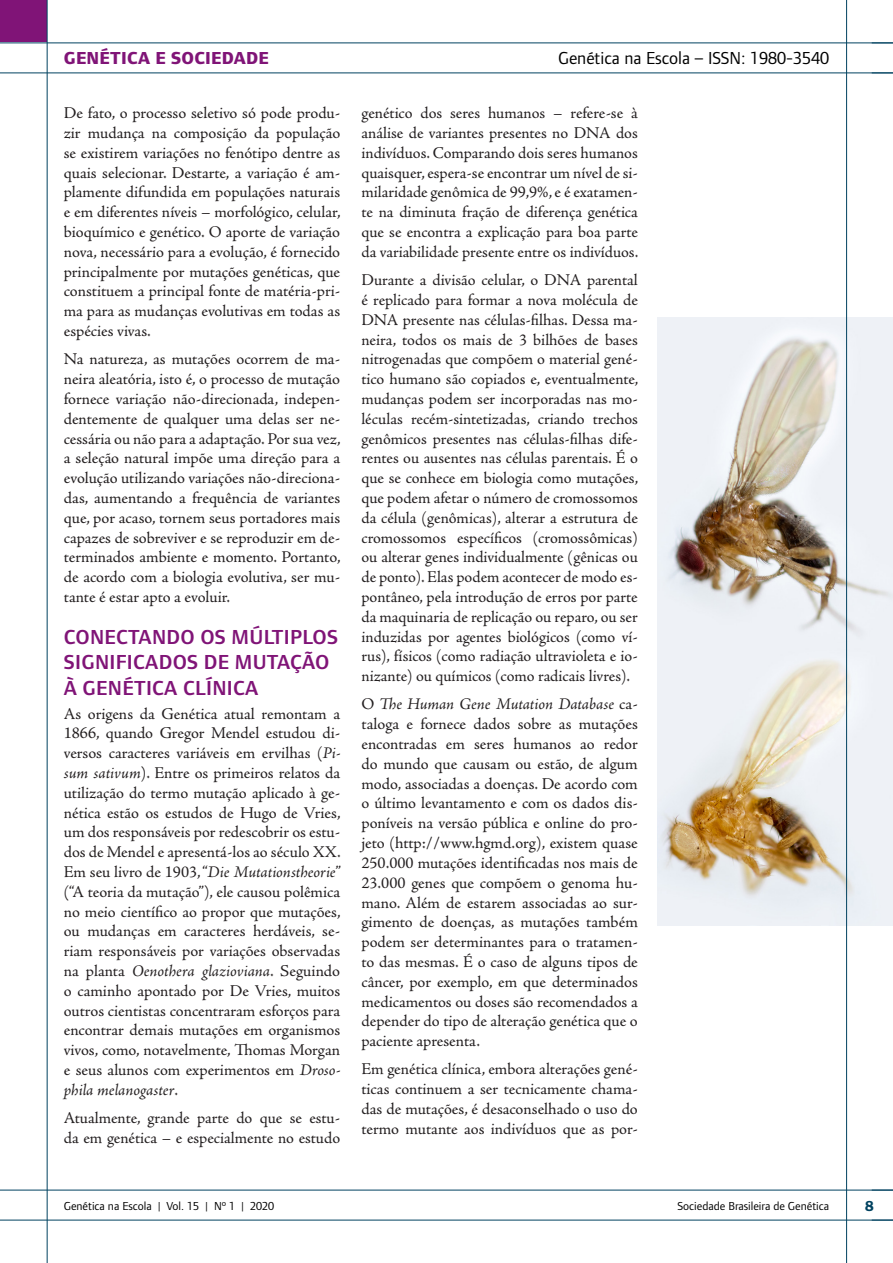
<style>
.page{position:relative;width:893px;height:1263px;background:#fff}
.page>*{position:absolute;margin:0;border:0;box-sizing:border-box;transform-origin:0 0}
.Subtítulo{font:600 21px/25.2px "Foundry Form Sans";letter-spacing:.015em;color:#801477}
.t1{font:18px "Foundry Form Sans";color:#000}
.t2{font:800 18px "Foundry Form Sans";letter-spacing:.015em;color:#801477}
.Texto{font:16.5px/19.8px "Adobe Jenson Pro";letter-spacing:-.005em;color:#231f20;text-align:justify}
.t3{font:800 15px "Foundry Form Sans";color:#014260}
.t4{font:12px "Foundry Form Sans";color:#000}
.s1{font-style:italic}
</style>
<div class="page">
<img style="left:658px;top:318px;width:235px;height:608px">
<div style="left:0;top:0;width:47px;height:42px;background:#801477"></div>
<hr style="left:47px;top:0;width:1px;height:1263px;background:#014260">
<hr style="left:846px;top:0;width:1px;height:1263px;background:#014260">
<hr style="left:0;top:1190px;width:893px;height:1px;background:#014260">
<hr style="left:0;top:1220px;width:893px;height:1px;background:#014260">
<hr style="left:0;top:43px;width:893px;height:1px;background:#014260">
<hr style="left:0;top:73px;width:893px;height:1px;background:#014260">
<p class="t2" style="left:64px;top:48px;width:207px">GENÉTICA E SOCIEDADE</p>
<p class="Texto" style="left:64px;top:103px;width:278px">De fato, o processo seletivo só pode produ&shy;zir mudança na composição da população se existirem variações no fenótipo dentre as quais selecionar. Destarte, a variação é am&shy;plamente difundida em populações naturais e em diferentes níveis – morfológico, celular, bioquímico e genético. O aporte de variação nova, necessário para a evolução, é fornecido principalmente por mutações genéticas, que constituem a principal fonte de matéria-pri&shy;ma para as mudanças evolutivas em todas as espécies vivas.</p>
<p class="Texto" style="left:64px;top:350px;width:278px">Na natureza, as mutações ocorrem de ma&shy;neira aleatória, isto é, o processo de mutação fornece variação não-direcionada, indepen&shy;dentemente de qualquer uma delas ser ne&shy;cessária ou não para a adaptação. Por sua vez, a seleção natural impõe uma direção para a evolução utilizando variações não-direciona&shy;das, aumentando a frequência de variantes que, por acaso, tornem seus portadores mais capazes de sobreviver e se reproduzir em de&shy;terminados ambiente e momento. Portanto, de acordo com a biologia evolutiva, ser mu&shy;tante é estar apto a evoluir.</p>
<p class="Subtítulo" style="left:64px;top:624px;width:276px">CONECTANDO OS MÚLTIPLOS<br>SIGNIFICADOS DE MUTAÇÃO<br>À GENÉTICA CLÍNICA</p>
<p class="Texto" style="left:64px;top:704px;width:279px">As origens da Genética atual remontam a 1866, quando Gregor Mendel estudou di&shy;versos caracteres variáveis em ervilhas (<span class="s1">Pi&shy;sum sativum</span>). Entre os primeiros relatos da utilização do termo mutação aplicado à ge&shy;nética estão os estudos de Hugo de Vries, um dos responsáveis por redescobrir os estu&shy;dos de Mendel e apresentá-los ao século XX.<br>Em seu livro de 1903, “<span class="s1">Die Mutationstheorie</span>” (“A teoria da mutação”), ele causou polêmica no meio científico ao propor que mutações, ou mudanças em caracteres herdáveis, se&shy;riam responsáveis por variações observadas na planta <span class="s1">Oenothera glazioviana</span>. Seguindo o caminho apontado por De Vries, muitos outros cientistas concentraram esforços para encontrar demais mutações em organismos vivos, como, notavelmente, Thomas Morgan e seus alunos com experimentos em <span class="s1">Droso&shy;phila melanogaster</span>.</p>
<p class="Texto" style="left:64px;top:1108px;width:278px">Atualmente, grande parte do que se estu&shy;da em genética – e especialmente no estudo</p>
<p class="t1" style="left:558px;top:48px;width:273px">Genética na Escola – ISSN: 1980-3540</p>
<p class="Texto" style="left:361px;top:103px;width:278px">genético dos seres humanos – refere-se à análise de variantes presentes no DNA dos indivíduos. Comparando dois seres humanos quaisquer, espera-se encontrar um nível de si&shy;milaridade genômica de 99,9%, e é exatamen&shy;te na diminuta fração de diferença genética que se encontra a explicação para boa parte da variabilidade presente entre os indivíduos.</p>
<p class="Texto" style="left:361px;top:270px;width:278px">Durante a divisão celular, o DNA parental é replicado para formar a nova molécula de DNA presente nas células-filhas. Dessa ma&shy;neira, todos os mais de 3 bilhões de bases nitrogenadas que compõem o material gené&shy;tico humano são copiados e, eventualmente, mudanças podem ser incorporadas nas mo&shy;léculas recém-sintetizadas, criando trechos genômicos presentes nas células-filhas dife&shy;rentes ou ausentes nas células parentais. É o que se conhece em biologia como mutações, que podem afetar o número de cromossomos da célula (genômicas), alterar a estrutura de cromossomos específicos (cromossômicas) ou alterar genes individualmente (gênicas ou de ponto). Elas podem acontecer de modo es&shy;pontâneo, pela introdução de erros por parte da maquinaria de replicação ou reparo, ou ser induzidas por agentes biológicos (como ví&shy;rus), físicos (como radiação ultravioleta e io&shy;nizante) ou químicos (como radicais livres).</p>
<p class="Texto" style="left:361px;top:695px;width:278px">O <span class="s1">The Human Gene Mutation Database</span> ca&shy;taloga e fornece dados sobre as mutações encontradas em seres humanos ao redor do mundo que causam ou estão, de algum modo, associadas a doenças. De acordo com o último levantamento e com os dados dis&shy;poníveis na versão pública e online do pro&shy;jeto (http://www.hgmd.org), existem quase 250.000 mutações identificadas nos mais de 23.000 genes que compõem o genoma hu&shy;mano. Além de estarem associadas ao sur&shy;gimento de doenças, as mutações também podem ser determinantes para o tratamen&shy;to das mesmas. É o caso de alguns tipos de câncer, por exemplo, em que determinados medicamentos ou doses são recomendados a depender do tipo de alteração genética que o paciente apresenta.</p>
<p class="Texto" style="left:361px;top:1060px;width:278px">Em genética clínica, embora alterações gené&shy;ticas continuem a ser tecnicamente chama&shy;das de mutações, é desaconselhado o uso do termo mutante aos indivíduos que as por-</p>
<p class="t4" style="left:64px;top:1199px;width:212px">Genética na Escola | Vol. 15 | Nº 1 | 2020</p>
<p class="t4" style="left:677px;top:1199px;width:153px">Sociedade Brasileira de Genética</p>
<p class="t3" style="left:865px;top:1197px;width:10px">8</p>
</div>
